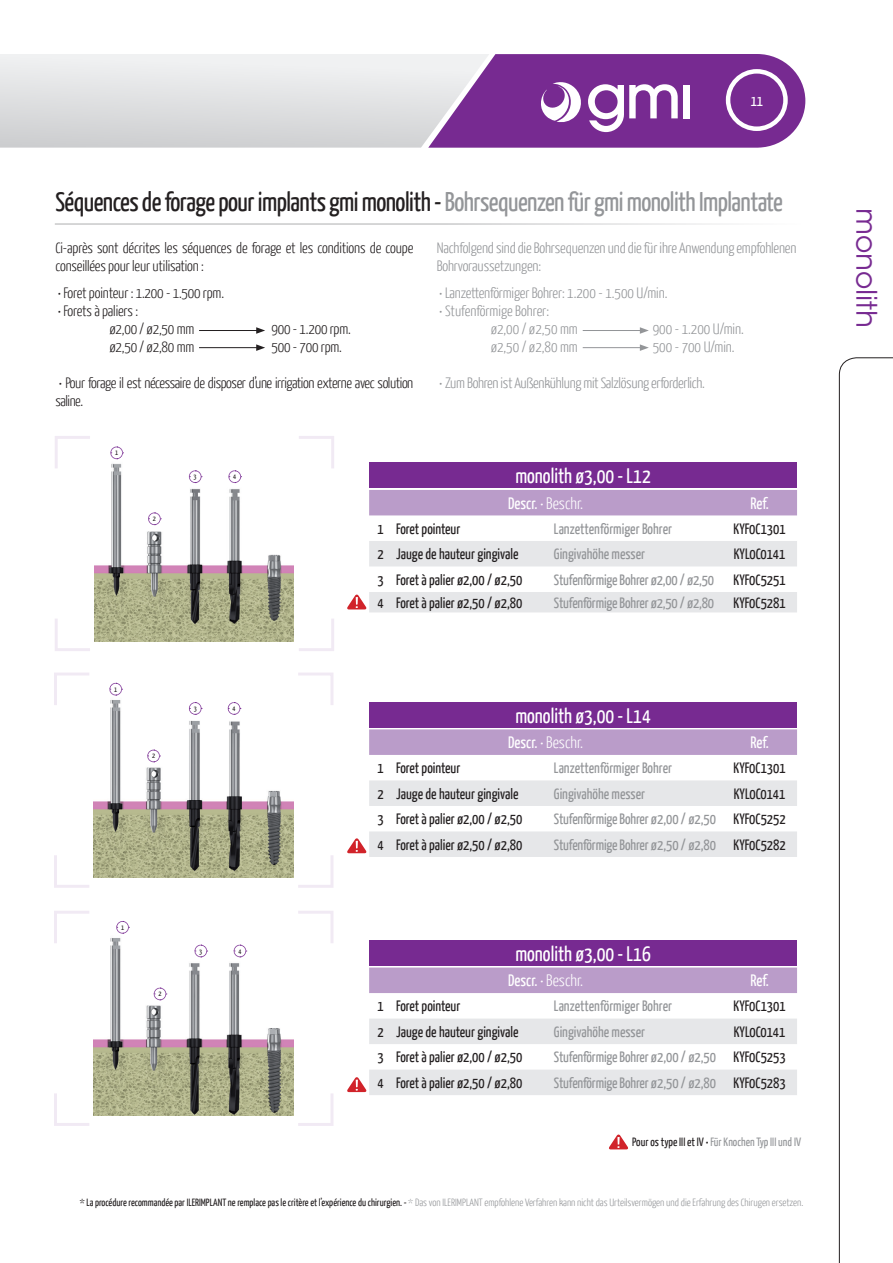
<style>
.page{position:relative;width:893px;height:1263px;background:#fff}
.page>*{position:absolute;margin:0;border:0;box-sizing:border-box;transform-origin:0 0}
.t1{font:28.2px "ITC Avant Garde Std";color:#772a91}
.t2{font:27px "Yanone Kaffeesatz";letter-spacing:-.02em;color:#231f20}
.t3{font:21px "Yanone Kaffeesatz";color:#fff}
.t4{font:16.5px "Yanone Kaffeesatz";color:#fff}
.t5{font:15px "Yanone Kaffeesatz";color:#231f20}
.t6{font:15px "Yanone Kaffeesatz";color:#939598}
.t7{font:300 15px/18px "Yanone Kaffeesatz";letter-spacing:-.01em;color:#939598}
.t8{font:300 15px/18px "Yanone Kaffeesatz";letter-spacing:-.01em;color:#231f20}
.t9{font:300 15px/18px "Yanone Kaffeesatz";letter-spacing:-.03em;color:#231f20}
.t10{font:15px "Yanone Kaffeesatz";color:#fff}
.t11{font:12px "Yanone Kaffeesatz";color:#939598}
.t12{font:300 10.5px "Yanone Kaffeesatz";color:#939598}
.t13{font:7.35px "Yanone Kaffeesatz";color:#231f20}
.s1{color:#939598}
.s2{font-weight:300}
.s3{color:#231f20}
.s4{font-weight:400;color:#231f20}
</style>
<div class="page">
<svg style="left:489px;top:54px;width:316px;height:94px;background:#8b4aa1"></svg>
<svg style="left:0;top:54px;width:489px;height:94px;background:#dbd8df"></svg>
<img style="left:93px;top:926px;width:200px;height:189px">
<div style="left:369px;top:490px;width:428px;height:25px;background:#ba9cc9"></div>
<div style="left:369px;top:463px;width:428px;height:25px;background:#772a91"></div>
<svg style="left:116px;top:921px;width:13px;height:13px"></svg>
<svg style="left:154px;top:987px;width:13px;height:13px"></svg>
<svg style="left:194px;top:945px;width:14px;height:13px"></svg>
<img style="left:94px;top:459px;width:199px;height:182px">
<svg style="left:110px;top:446px;width:14px;height:13px"></svg>
<svg style="left:148px;top:512px;width:13px;height:13px"></svg>
<svg style="left:189px;top:470px;width:13px;height:13px"></svg>
<svg style="left:228px;top:470px;width:14px;height:13px"></svg>
<img style="left:94px;top:700px;width:200px;height:177px">
<svg style="left:109px;top:683px;width:14px;height:13px"></svg>
<svg style="left:147px;top:750px;width:13px;height:12px"></svg>
<svg style="left:189px;top:702px;width:13px;height:13px"></svg>
<svg style="left:228px;top:702px;width:13px;height:13px"></svg>
<svg style="left:234px;top:945px;width:13px;height:13px"></svg>
<svg style="left:55px;top:436px;width:35px;height:32px"></svg>
<svg style="left:55px;top:619px;width:35px;height:32px"></svg>
<svg style="left:299px;top:436px;width:35px;height:32px"></svg>
<svg style="left:299px;top:619px;width:35px;height:32px"></svg>
<svg style="left:54px;top:673px;width:35px;height:32px"></svg>
<svg style="left:54px;top:855px;width:35px;height:33px"></svg>
<svg style="left:298px;top:673px;width:36px;height:32px"></svg>
<svg style="left:298px;top:855px;width:36px;height:33px"></svg>
<svg style="left:54px;top:911px;width:35px;height:32px"></svg>
<svg style="left:54px;top:1093px;width:35px;height:33px"></svg>
<svg style="left:298px;top:911px;width:36px;height:32px"></svg>
<svg style="left:298px;top:1093px;width:36px;height:33px"></svg>
<hr style="left:55px;top:223px;width:751px;height:2px;background:#6c6d70">
<hr style="left:199px;top:330px;width:60px;height:1px;background:#231f20">
<svg style="left:256px;top:327px;width:9px;height:7px"></svg>
<hr style="left:199px;top:347px;width:60px;height:1px;background:#231f20">
<svg style="left:256px;top:344px;width:9px;height:7px"></svg>
<hr style="left:583px;top:330px;width:59px;height:1px;background:#939598">
<svg style="left:640px;top:327px;width:9px;height:7px"></svg>
<hr style="left:583px;top:347px;width:59px;height:1px;background:#939598">
<svg style="left:640px;top:344px;width:9px;height:7px"></svg>
<div style="left:369px;top:967px;width:428px;height:26px;background:#ba9cc9"></div>
<div style="left:369px;top:940px;width:428px;height:26px;background:#772a91"></div>
<svg style="left:347px;top:1018px;width:450px;height:77px"></svg>
<svg style="left:609px;top:1134px;width:19px;height:15px"></svg>
<div style="left:369px;top:729px;width:428px;height:26px;background:#ba9cc9"></div>
<div style="left:369px;top:702px;width:428px;height:26px;background:#772a91"></div>
<svg style="left:347px;top:780px;width:450px;height:77px"></svg>
<svg style="left:347px;top:541px;width:450px;height:71px"></svg>
<svg style="left:839px;top:357px;width:54px;height:906px"></svg>
<p class="t10" style="left:751px;top:92px;width:14px">11</p>
<p class="t2" style="left:55px;top:185px;width:729px">Séquences de forage pour implants gmi monolith - <span class="s1">Bohrsequenzen für gmi monolith Implantate</span></p>
<p class="t8" style="left:55px;top:239px;width:359px">Ci-après sont décrites les séquences de forage et les conditions de coupe conseillées pour leur utilisation :</p>
<p class="t8" style="left:58px;top:283px;width:168px">• Foret pointeur : 1.200 - 1.500 rpm.</p>
<p class="t8" style="left:58px;top:301px;width:82px">• Forets à paliers :</p>
<p class="t8" style="left:109px;top:319px;width:86px">ø2,00 / ø2,50 mm</p>
<p class="t8" style="left:271px;top:319px;width:81px">900 - 1.200 rpm.</p>
<p class="t8" style="left:109px;top:337px;width:86px">ø2,50 / ø2,80 mm</p>
<p class="t8" style="left:271px;top:337px;width:72px">500 - 700 rpm.</p>
<p class="t9" style="left:55px;top:373px;width:359px">• Pour forage il est nécessaire de disposer d’une irrigation externe avec solution saline.</p>
<p class="t13" style="left:115px;top:448px;width:5px">1</p>
<p class="t13" style="left:194px;top:472px;width:5px">3</p>
<p class="t13" style="left:233px;top:472px;width:5px">4</p>
<p class="t7" style="left:437px;top:239px;width:361px">Nachfolgend sind die Bohrsequenzen und die für ihre Anwendung empfohlenen<br>Bohrvoraussetzungen:</p>
<p class="t7" style="left:439px;top:283px;width:230px">• Lanzettenförmiger Bohrer: 1.200 - 1.500 U/min.</p>
<p class="t7" style="left:439px;top:301px;width:111px">• Stufenförmige Bohrer:</p>
<p class="t7" style="left:491px;top:319px;width:89px">ø2,00 / ø2,50 mm</p>
<p class="t7" style="left:653px;top:319px;width:93px">900 - 1.200 U/min.</p>
<p class="t7" style="left:491px;top:337px;width:89px">ø2,50 / ø2,80 mm</p>
<p class="t7" style="left:653px;top:337px;width:83px">500 - 700 U/min.</p>
<p class="t7" style="left:439px;top:373px;width:267px">• Zum Bohren ist Außenkühlung mit Salzlösung erforderlich.</p>
<p class="t3" style="left:515px;top:463px;width:137px">monolith ø3,00 - L12</p>
<p class="t4" style="left:508px;top:493px;width:77px">Descr. · <span class="s2">Beschr.</span></p>
<p class="t4" style="left:750px;top:493px;width:20px">Ref.</p>
<p class="t13" style="left:153px;top:514px;width:5px">2</p>
<p class="t13" style="left:114px;top:685px;width:5px">1</p>
<p class="t13" style="left:152px;top:751px;width:5px">2</p>
<p class="t13" style="left:194px;top:704px;width:5px">3</p>
<p class="t13" style="left:233px;top:704px;width:5px">4</p>
<p class="t13" style="left:121px;top:923px;width:5px">1</p>
<p class="t13" style="left:158px;top:989px;width:5px">2</p>
<p class="t13" style="left:199px;top:946px;width:5px">3</p>
<p class="t13" style="left:238px;top:946px;width:5px">4</p>
<p class="t5" style="left:377px;top:519px;width:8px">1</p>
<p class="t5" style="left:396px;top:519px;width:66px">Foret pointeur</p>
<p class="t6" style="left:554px;top:519px;width:120px">Lanzettenförmiger Bohrer</p>
<p class="t5" style="left:733px;top:519px;width:54px">KYF0C1301</p>
<p class="t5" style="left:377px;top:545px;width:8px">2</p>
<p class="t5" style="left:396px;top:545px;width:124px">Jauge de hauteur gingivale</p>
<p class="t6" style="left:554px;top:545px;width:93px">Gingivahöhe messer</p>
<p class="t5" style="left:734px;top:545px;width:53px">KYL0C0141</p>
<p class="t5" style="left:377px;top:570px;width:8px">3</p>
<p class="t5" style="left:396px;top:570px;width:128px">Foret à palier ø2,00 / ø2,50</p>
<p class="t6" style="left:554px;top:570px;width:162px">Stufenförmige Bohrer ø2,00 / ø2,50</p>
<p class="t5" style="left:733px;top:570px;width:54px">KYF0C5251</p>
<p class="t5" style="left:377px;top:593px;width:8px">4</p>
<p class="t5" style="left:396px;top:593px;width:128px">Foret à palier ø2,50 / ø2,80</p>
<p class="t6" style="left:554px;top:593px;width:162px">Stufenförmige Bohrer ø2,50 / ø2,80</p>
<p class="t5" style="left:733px;top:593px;width:54px">KYF0C5281</p>
<p class="t3" style="left:515px;top:703px;width:137px">monolith ø3,00 - L14</p>
<p class="t4" style="left:508px;top:732px;width:77px">Descr. · <span class="s2">Beschr.</span></p>
<p class="t4" style="left:750px;top:732px;width:20px">Ref.</p>
<p class="t5" style="left:377px;top:759px;width:8px">1</p>
<p class="t5" style="left:396px;top:759px;width:66px">Foret pointeur</p>
<p class="t6" style="left:554px;top:759px;width:120px">Lanzettenförmiger Bohrer</p>
<p class="t5" style="left:733px;top:759px;width:54px">KYF0C1301</p>
<p class="t5" style="left:377px;top:784px;width:8px">2</p>
<p class="t5" style="left:396px;top:784px;width:124px">Jauge de hauteur gingivale</p>
<p class="t6" style="left:554px;top:784px;width:93px">Gingivahöhe messer</p>
<p class="t5" style="left:734px;top:784px;width:53px">KYL0C0141</p>
<p class="t5" style="left:377px;top:810px;width:8px">3</p>
<p class="t5" style="left:396px;top:810px;width:128px">Foret à palier ø2,00 / ø2,50</p>
<p class="t6" style="left:554px;top:810px;width:164px">Stufenförmige Bohrer ø2,00 / ø2,50</p>
<p class="t5" style="left:733px;top:810px;width:54px">KYF0C5252</p>
<p class="t5" style="left:377px;top:835px;width:8px">4</p>
<p class="t5" style="left:396px;top:835px;width:128px">Foret à palier ø2,50 / ø2,80</p>
<p class="t6" style="left:554px;top:835px;width:164px">Stufenförmige Bohrer ø2,50 / ø2,80</p>
<p class="t5" style="left:733px;top:835px;width:54px">KYF0C5282</p>
<p class="t3" style="left:515px;top:941px;width:137px">monolith ø3,00 - L16</p>
<p class="t4" style="left:508px;top:970px;width:77px">Descr. · <span class="s2">Beschr.</span></p>
<p class="t4" style="left:750px;top:970px;width:20px">Ref.</p>
<p class="t5" style="left:377px;top:997px;width:8px">1</p>
<p class="t5" style="left:396px;top:997px;width:66px">Foret pointeur</p>
<p class="t6" style="left:554px;top:997px;width:120px">Lanzettenförmiger Bohrer</p>
<p class="t5" style="left:733px;top:997px;width:54px">KYF0C1301</p>
<p class="t5" style="left:377px;top:1022px;width:8px">2</p>
<p class="t5" style="left:396px;top:1022px;width:124px">Jauge de hauteur gingivale</p>
<p class="t6" style="left:554px;top:1022px;width:93px">Gingivahöhe messer</p>
<p class="t5" style="left:734px;top:1022px;width:53px">KYL0C0141</p>
<p class="t5" style="left:377px;top:1048px;width:8px">3</p>
<p class="t5" style="left:396px;top:1048px;width:128px">Foret à palier ø2,00 / ø2,50</p>
<p class="t6" style="left:554px;top:1048px;width:164px">Stufenförmige Bohrer ø2,00 / ø2,50</p>
<p class="t5" style="left:733px;top:1048px;width:54px">KYF0C5253</p>
<p class="t5" style="left:377px;top:1073px;width:8px">4</p>
<p class="t5" style="left:396px;top:1073px;width:128px">Foret à palier ø2,50 / ø2,80</p>
<p class="t6" style="left:554px;top:1073px;width:164px">Stufenförmige Bohrer ø2,50 / ø2,80</p>
<p class="t5" style="left:733px;top:1073px;width:54px">KYF0C5283</p>
<p class="t11" style="left:632px;top:1135px;width:170px"><span class="s3">Pour os type III et IV •</span> Für Knochen Typ III und IV</p>
<p class="t12" style="left:80px;top:1195px;width:725px"><span class="s4">* La procédure recommandée par ILERIMPLANT ne remplace pas le critère et l’expérience du chirurgien. -</span> * Das von ILERIMPLANT empfohlene Verfahren kann nicht das Urteilsvermögen und die Erfahrung des Chirugen ersetzen.</p>
<p class="t1" style="left:884px;top:208px;width:122px;rotate:90deg">monolith</p>
</div>
